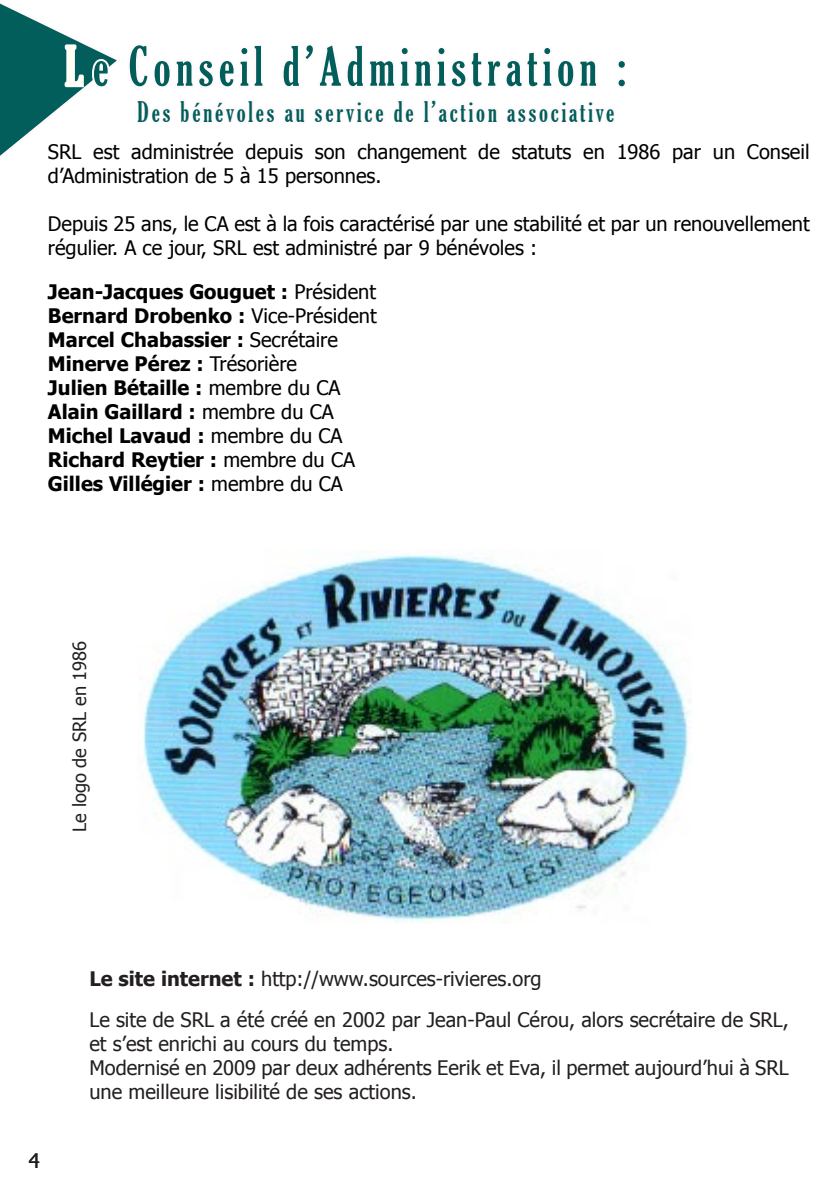
<style>
.page{position:relative;width:840px;height:1191px;background:#fff}
.page>*{position:absolute;margin:0;border:0;box-sizing:border-box;transform-origin:0 0}
.t1{font:extra-condensed 52.4px "Gloucester";letter-spacing:.11em;color:#025e5b;scale:.95 1}
.t2{font:extra-condensed 27.2px "Gloucester";letter-spacing:.11em;color:#025e5b;scale:.95 1}
.t3{font:20px/24px "Tahoma";color:#231f20}
.t4{font:700 20px/24px "Tahoma";color:#000}
.t5{font:20px/24px "Tahoma";color:#000}
.t6{font:18.2px "Tahoma";color:#231f20}
.s1{color:#fffff2}
.s2{font-weight:400}
.s3{font-weight:700}
</style>
<div class="page">
<svg style="left:0;top:3px;width:117px;height:153px"></svg>
<img style="left:142px;top:554px;width:548px;height:368px">
<h1 class="t1" style="left:65px;top:36px;width:591px"><span class="s1">L</span>e Conseil d’Administration :</h1>
<h2 class="t2" style="left:137px;top:96px;width:503px">Des bénévoles au service de l’action associative</h2>
<p class="t5" style="left:48px;top:139px;width:762px">SRL est administrée depuis son changement de statuts en 1986 par un Conseil d’Administration de 5 à 15 personnes.</p>
<p class="t5" style="left:48px;top:211px;width:762px">Depuis 25 ans, le CA est à la fois caractérisé par une stabilité et par un renouvellement régulier. A ce jour, SRL est administré par 9 bénévoles :</p>
<p class="t4" style="left:48px;top:278px;width:330px">Jean-Jacques Gouguet : <span class="s2">Président<br></span>Bernard Drobenko : <span class="s2">Vice-Président<br></span>Marcel Chabassier : <span class="s2">Secrétaire<br></span>Minerve Pérez : <span class="s2">Trésorière<br></span>Julien Bétaille : <span class="s2">membre du CA<br></span>Alain Gaillard : <span class="s2">membre du CA<br></span>Michel Lavaud : <span class="s2">membre du CA<br></span>Richard Reytier : <span class="s2">membre du CA<br></span>Gilles Villégier : <span class="s2">membre du CA</span></p>
<p class="t6" style="left:67px;top:831px;width:192px;rotate:-90deg">Le logo de SRL en 1986</p>
<p class="t3" style="left:29px;top:1147px;width:12px">4</p>
<p class="t3" style="left:89px;top:957px;width:700px;line-height:40.8px"><span class="s3">Le site internet :</span> http://www.sources-rivieres.org<br>Le site de SRL a été créé en 2002 par Jean-Paul Cérou, alors secrétaire de SRL,</p>
<p class="t3" style="left:89px;top:1030px;width:700px">et s’est enrichi au cours du temps.<br>Modernisé en 2009 par deux adhérents Eerik et Eva, il permet aujourd’hui à SRL une meilleure lisibilité de ses actions.</p>
</div>
